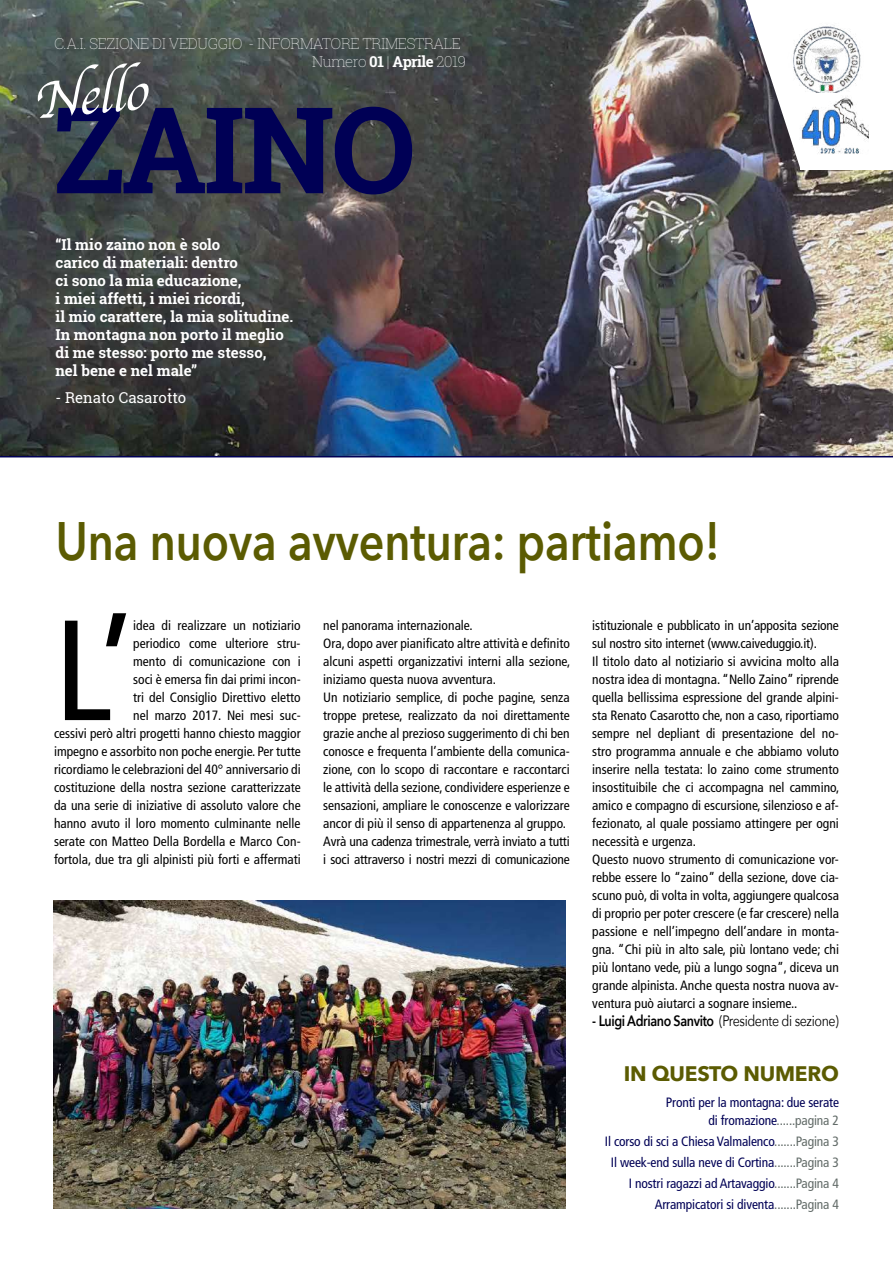
<style>
.page{position:relative;width:893px;height:1263px;background:#fff}
.page>*{position:absolute;margin:0;border:0;box-sizing:border-box;transform-origin:0 0}
.t1{font:condensed 142.5px "Frutiger";color:#000}
.t2{font:700 120px "Roboto Slab";letter-spacing:-.03em;color:#005}
.t3{font:600 54px "Avenir Next";color:#5b5b02;scale:.83 1}
.t4{font:italic 54px "Apple Chancery";color:#fff}
.t5{font:700 21px "Avenir Next";letter-spacing:-.01em;color:#5b5b02}
.t6{font:700 15px/18px "Roboto Slab";color:#fff}
.t7{font:100 15px/18px "Roboto Slab";letter-spacing:-.03em;color:#fff}
.t8{font:15px "Avenir Next";letter-spacing:-.03em;color:#000;scale:.83 1}
.t9{font:15px "Roboto Slab";color:#fff}
.t10{font:condensed 13.5px/18px "Frutiger";color:#000}
.t11{font:condensed 13.5px/21px "Frutiger";letter-spacing:-.01em;color:#005;text-align:right}
.s1{font-weight:700}
.s2{font-weight:600}
.s3{color:#626b68}
</style>
<div class="page">
<img style="left:0;top:0;width:893px;height:457px">
<img style="left:54px;top:900px;width:511px;height:309px">
<svg style="left:745px;top:0;width:148px;height:170px"></svg>
<div style="left:784px;top:19px;width:88px;height:74px;background:#fff"></div>
<img style="left:793px;top:25px;width:68px;height:68px">
<div style="left:800px;top:96px;width:93px;height:74px;background:#fff"></div>
<img style="left:801px;top:97px;width:67px;height:57px">
<p class="t7" style="left:312px;top:35px;width:155px;text-indent:-258px">C.A.I. SEZIONE DI VEDUGGIO - INFORMATORE TRIMESTRALE<br>Numero <span class="s1">01</span> | <span class="s1">Aprile</span> 2019</p>
<h3 class="t4" style="left:28px;top:58px;width:116px;rotate:-5deg">Nello</h3>
<h2 class="t2" style="left:53px;top:67px;width:364px">ZAINO</h2>
<p class="t6" style="left:55px;top:235px;width:239px">“Il mio zaino non è solo<br>carico di materiali: dentro<br>ci sono la mia educazione,<br>i miei affetti, i miei ricordi,<br>il mio carattere, la mia solitudine.<br>In montagna non porto il meglio di me stesso: porto me stesso,<br>nel bene e nel male”</p>
<p class="t9" style="left:55px;top:387px;width:132px">- Renato Casarotto</p>
<h3 class="t3" style="left:56px;top:495px;width:802px">Una nuova avventura: partiamo!</h3>
<h1 class="t1" style="left:54px;top:588px;width:81px">L’</h1>
<p class="t10" style="left:54px;top:616px;width:248px;text-align:right">idea di realizzare un notiziario<br>periodico come ulteriore stru-<br>mento di comunicazione con i<br>soci è emersa fin dai primi incon-<br>tri del Consiglio Direttivo eletto<br>nel marzo 2017. Nei mesi suc-<br>cessivi però altri progetti hanno chiesto maggior impegno e assorbito non poche energie. Per tutte ricordiamo le celebrazioni del 40° anniversario di costituzione della nostra sezione caratterizzate da una serie di iniziative di assoluto valore che hanno avuto il loro momento culminante nelle serate con Matteo Della Bordella e Marco Con&shy;fortola, due tra gli alpinisti più forti e affermati</p>
<p class="t10" style="left:323px;top:616px;width:249px">nel panorama internazionale.<br>Ora, dopo aver pianificato altre attività e definito alcuni aspetti organizzativi interni alla sezione, iniziamo questa nuova avventura.<br>Un notiziario semplice, di poche pagine, senza troppe pretese, realizzato da noi direttamente grazie anche al prezioso suggerimento di chi ben conosce e frequenta l’ambiente della comunica&shy;zione, con lo scopo di raccontare e raccontarci le attività della sezione, condividere esperienze e sensazioni, ampliare le conoscenze e valorizzare ancor di più il senso di appartenenza al gruppo.<br>Avrà una cadenza trimestrale, verrà inviato a tutti i soci attraverso i nostri mezzi di comunicazione</p>
<p class="t10" style="left:592px;top:616px;width:249px">istituzionale e pubblicato in un’apposita sezione sul nostro sito internet (www.caiveduggio.it).<br>Il titolo dato al notiziario si avvicina molto alla nostra idea di montagna. “Nello Zaino” riprende quella bellissima espressione del grande alpini&shy;sta Renato Casarotto che, non a caso, riportiamo sempre nel depliant di presentazione del no&shy;stro programma annuale e che abbiamo voluto inserire nella testata: lo zaino come strumento insostituibile che ci accompagna nel cammino, amico e compagno di escursione, silenzioso e af&shy;fezionato, al quale possiamo attingere per ogni necessità e urgenza.<br>Questo nuovo strumento di comunicazione vor&shy;rebbe essere lo “zaino” della sezione, dove cia&shy;scuno può, di volta in volta, aggiungere qualcosa di proprio per poter crescere (e far crescere) nella passione e nell’impegno dell’andare in monta&shy;gna. “Chi più in alto sale, più lontano vede; chi più lontano vede, più a lungo sogna”, diceva un grande alpinista. Anche questa nostra nuova av&shy;ventura può aiutarci a sognare insieme..</p>
<p class="t8" style="left:592px;top:1008px;width:299px"><span class="s2">- Luigi Adriano Sanvito</span> (Presidente di sezione)</p>
<h3 class="t5" style="left:624px;top:1056px;width:217px">IN QUESTO NUMERO</h3>
<p class="t11" style="left:666px;top:1093px;width:175px;line-height:18px">Pronti per la montagna: due serate di fromazione<span class="s3">......pagina 2</span></p>
<p class="t11" style="left:605px;top:1131px;width:235px">Il corso di sci a Chiesa Valmalenco<span class="s3">.......Pagina 3<br></span>Il week-end sulla neve di Cortina<span class="s3">.......Pagina 3<br></span>I nostri ragazzi ad Artavaggio<span class="s3">.......Pagina 4<br></span>Arrampicatori si diventa<span class="s3">.......Pagina 4</span></p>
</div>
